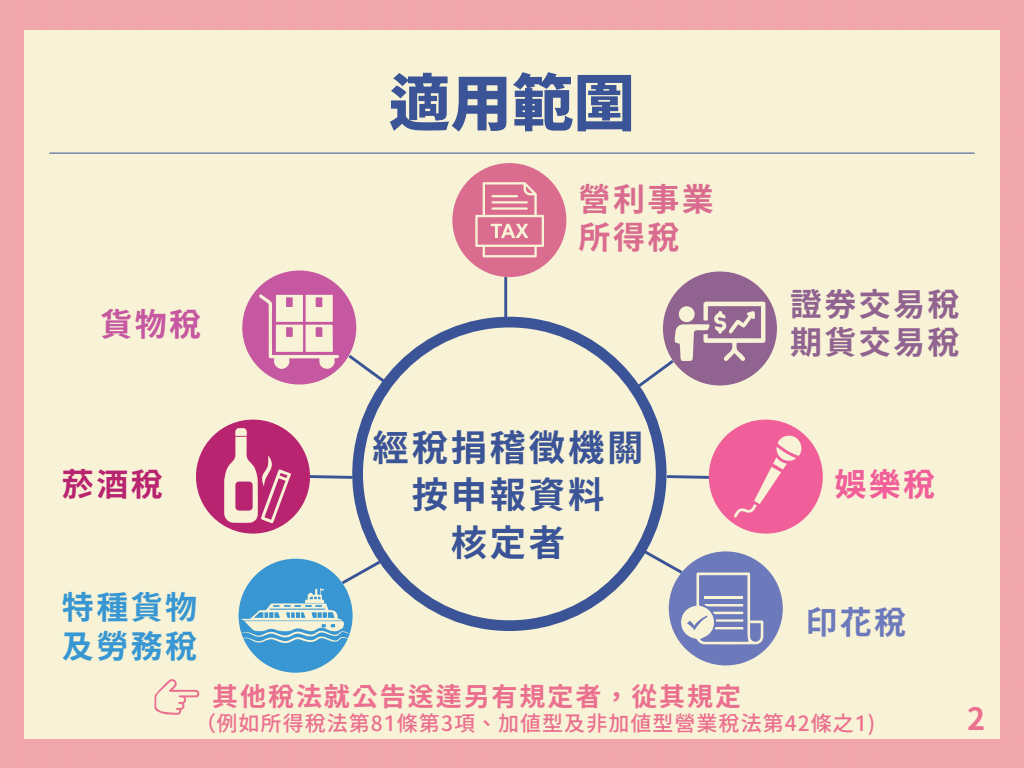
<style>
.page{position:relative;width:1024px;height:768px;background:#fff}
.page>*{position:absolute;margin:0;border:0;box-sizing:border-box;transform-origin:0 0}
.t1{font:61.6px "Gen Yo Gothic TW H";color:#3a5497}
.t2{font:36.3px/47.2px "Gen Yo Gothic TW B";letter-spacing:.075em;color:#3a5497;text-align:center}
.t3{font:32px/38.4px "Gen Yo Gothic TW B";letter-spacing:.075em;color:#916391}
.t4{font:32px "Gen Yo Gothic TW B";letter-spacing:.075em;color:#3897d2}
.t5{font:32px/38.4px "Gen Yo Gothic TW B";letter-spacing:.075em;color:#da6c90}
.t6{font:32px "Gen Yo Gothic TW B";color:#f05f9a}
.t7{font:32px "Gen Yo Gothic TW B";color:#6c79bb}
.t8{font:32px "Gen Yo Gothic TW B";color:#b92471}
.t9{font:32px "Gen Yo Gothic TW B";color:#c658a1}
.t10{font:30.7px "Gen Yo Gothic TW B";color:#eb7090}
.t11{font:26px "Gen Yo Gothic TW B";letter-spacing:.075em;color:#eb7090}
.t12{font:21px "Gen Yo Gothic TW M";letter-spacing:.05em;color:#eb7090}
</style>
<div class="page">
<div style="left:24px;top:30px;width:976px;height:708px;background:#f8f3d6"></div>
<hr style="left:49px;top:153px;width:926px;height:1px;background:#3a5497">
<svg style="left:154px;top:679px;width:45px;height:36px"></svg>
<hr style="left:504px;top:277px;width:3px;height:40px;background:#3a5497">
<div style="left:352px;top:317px;width:315px;height:314px;border:11px solid #3a5497;border-radius:50%"></div>
<svg style="left:664px;top:474px;width:45px;height:6px"></svg>
<svg style="left:310px;top:474px;width:46px;height:6px"></svg>
<svg style="left:345px;top:352px;width:43px;height:33px"></svg>
<div style="left:669px;top:551px;width:114px;height:114px;background:#6c79bb;border-radius:50%"></div>
<svg style="left:640px;top:548px;width:123px;height:96px"></svg>
<div style="left:239px;top:559px;width:114px;height:114px;background:#3897d2;border-radius:50%"></div>
<svg style="left:240px;top:558px;width:144px;height:86px"></svg>
<div style="left:709px;top:420px;width:114px;height:114px;background:#f05f9a;border-radius:50%"></div>
<svg style="left:734px;top:435px;width:68px;height:83px"></svg>
<div style="left:196px;top:420px;width:114px;height:114px;background:#b92471;border-radius:50%"></div>
<svg style="left:224px;top:428px;width:67px;height:95px"></svg>
<div style="left:663px;top:271px;width:114px;height:115px;background:#916391;border-radius:50%"></div>
<svg style="left:634px;top:301px;width:131px;height:89px"></svg>
<div style="left:242px;top:271px;width:114px;height:114px;background:#c658a1;border-radius:50%"></div>
<svg style="left:259px;top:294px;width:80px;height:75px"></svg>
<div style="left:452px;top:163px;width:114px;height:114px;background:#da6c90;border-radius:50%"></div>
<svg style="left:475px;top:182px;width:69px;height:75px"></svg>
<h3 class="t9" style="left:101px;top:306px;width:102px">貨物稅</h3>
<h1 class="t1" style="left:389px;top:68px;width:248px">適用範圍</h1>
<h3 class="t5" style="left:579px;top:181px;width:137px">營利事業所得稅</h3>
<h3 class="t3" style="left:790px;top:285px;width:171px">證券交易稅期貨交易稅</h3>
<h3 class="t8" style="left:62px;top:467px;width:102px">菸酒稅</h3>
<h2 class="t2" style="left:373px;top:425px;width:272px">經稅捐稽徵機關按申報資料<br>核定者</h2>
<h3 class="t6" style="left:834px;top:467px;width:102px">娛樂稅</h3>
<h3 class="t4" style="left:62px;top:590px;width:137px">特種貨物</h3>
<h3 class="t4" style="left:62px;top:628px;width:137px">及勞務稅</h3>
<h3 class="t7" style="left:805px;top:604px;width:102px">印花稅</h3>
<p class="t11" style="left:212px;top:682px;width:531px">其他稅法就公告送達另有規定者，從其規定</p>
<p class="t12" style="left:195px;top:711px;width:682px">（例如所得稅法第81條第3項、加値型及非加値型營業稅法第42條之1)</p>
<h3 class="t10" style="left:967px;top:702px;width:20px">2</h3>
</div>
